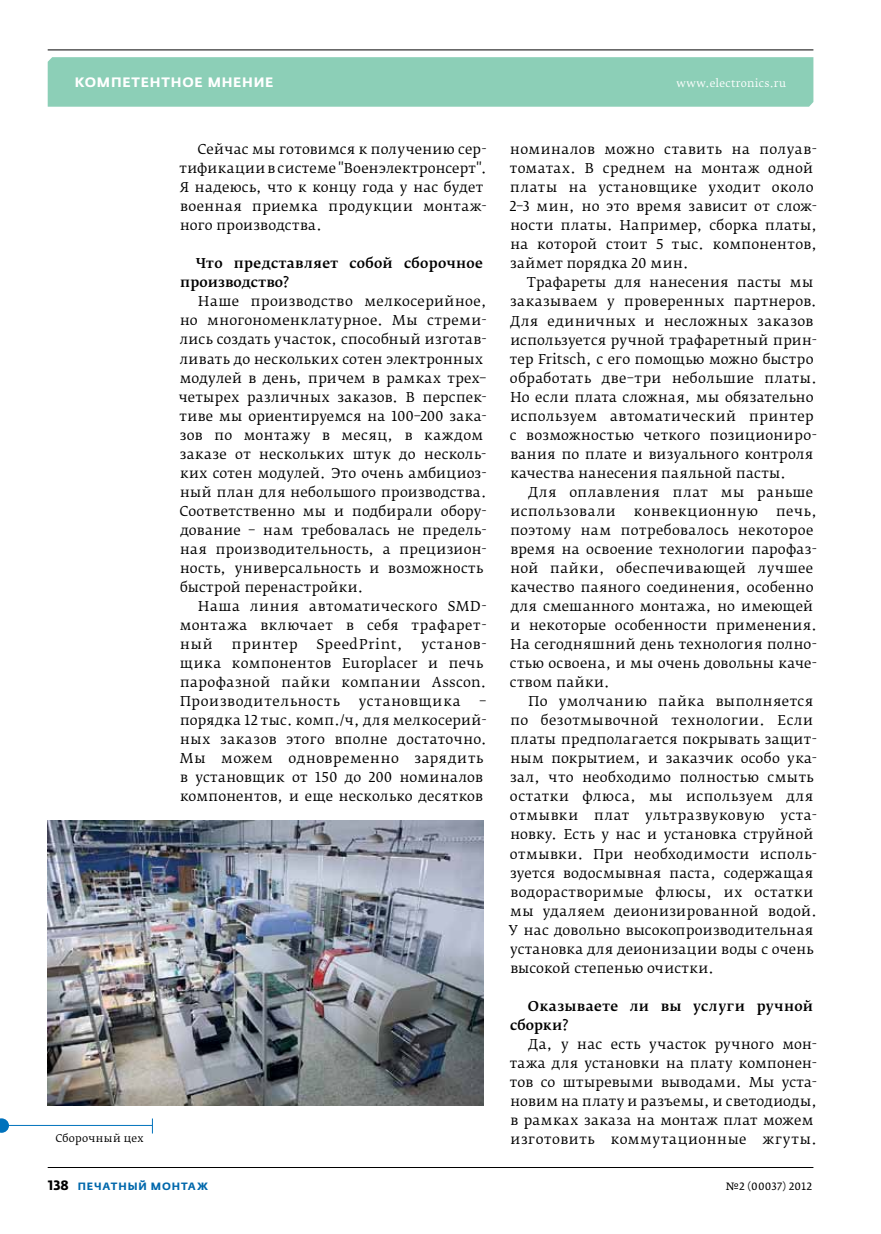
<style>
.page{position:relative;width:881px;height:1234px;background:#fff}
.page>*{position:absolute;margin:0;border:0;box-sizing:border-box;transform-origin:0 0}
.t1{font:13.5px/19px "Fedra Serif B Pro";letter-spacing:.025em;color:#000}
.t2{font:500 13.5px/19px "Fedra Serif B Pro";letter-spacing:.02em;color:#000}
.t3{font:13.5px "Fedra Serif B Pro";letter-spacing:.05em;color:#000}
.t4{font:700 13.5px "Fedra Sans Alt Pro";letter-spacing:.055em;color:#fff}
.t5{font:13.5px "Fedra Serif B Pro";letter-spacing:.045em;color:#000}
.t6{font:10.5px "Fedra Serif B Pro";letter-spacing:.03em;color:#fff}
.t7{font:700 10.5px "Fedra Sans Alt Pro";letter-spacing:.085em;color:#0068ac}
.t8{font:10.5px "Fedra Serif A Pro";letter-spacing:.03em;color:#000}
.t9{font:10.5px "Fedra Serif B Pro";letter-spacing:.025em;color:#000}
.s1{font-family:"Fedra Sans Pro";font-size:13.5px;color:#000}
</style>
<div class="page">
<div style="left:48px;top:57px;width:765px;height:50px;background:#8ccfb7"></div>
<hr style="left:48px;top:49px;width:765px;height:1px;background:#000">
<hr style="left:48px;top:1166px;width:765px;height:1px;background:#000">
<img style="left:48px;top:820px;width:435px;height:285px">
<svg style="left:0;top:1118px;width:9px;height:15px"></svg>
<svg style="left:152px;top:1118px;width:1px;height:15px"></svg>
<hr style="left:7px;top:1124px;width:145px;height:1px;background:#0072bc">
<p class="t4" style="left:75px;top:74px;width:200px">Компетентное мнение</p>
<p class="t6" style="left:676px;top:77px;width:111px">www.electronics.ru</p>
<p class="t1" style="left:179px;top:140px;width:308px;text-indent:18px">Сейчас мы готовимся к получению сер&shy;тификации в системе "Военэлектронсерт".<br>Я надеюсь, что к концу года у нас будет военная приемка продукции монтаж&shy;ного производства.</p>
<p class="t2" style="left:180px;top:254px;width:304px;text-indent:16px">Что представляет собой сборочное производство?</p>
<p class="t1" style="left:179px;top:292px;width:309px;text-indent:19px">Наше производство мелкосерийное, но многономенклатурное. Мы стреми&shy;лись создать участок, способный изготав&shy;ливать до нескольких сотен электронных модулей в день, причем в рамках трех– четырех различных заказов. В перспек&shy;тиве мы ориентируемся на 100–200 зака&shy;зов по монтажу в месяц, в каждом заказе от нескольких штук до несколь&shy;ких сотен модулей. Это очень амбициоз&shy;ный план для небольшого производства.<br>Соответственно мы и подбирали обору&shy;дование – нам требовалась не предель&shy;ная производительность, а прецизион&shy;ность, универсальность и возможность быстрой перенастройки.</p>
<p class="t1" style="left:180px;top:596px;width:308px;text-align:justify;text-indent:18px">Наша линия автоматического SMD&shy;монтажа включает в себя трафарет&shy;ный</p>
<p class="t3" style="left:232px;top:635px;width:67px">принтер</p>
<p class="t3" style="left:316px;top:635px;width:88px">SpeedPrint,</p>
<p class="t1" style="left:180px;top:634px;width:308px;text-indent:241px">установ&shy;щика компонентов Europlacer и печь парофазной пайки компании Asscon.<br>Производительность</p>
<p class="t3" style="left:359px;top:692px;width:103px">установщика</p>
<p class="t1" style="left:180px;top:691px;width:308px;text-indent:299px">– порядка 12 тыс. комп./ч, для мелкосерий&shy;ных заказов этого вполне достаточно.<br>Мы можем одновременно зарядить в установщик от 150 до 200 номиналов компонентов, и еще несколько десятков</p>
<p class="t1" style="left:509px;top:140px;width:309px">номиналов можно ставить на полуав&shy;томатах. В среднем на монтаж одной платы на установщике уходит около 2–3 мин, но это время зависит от слож&shy;ности платы. Например, сборка платы, на которой стоит 5 тыс. компонентов, займет порядка 20 мин.</p>
<p class="t1" style="left:509px;top:273px;width:308px;text-indent:17px">Трафареты для нанесения пасты мы заказываем у проверенных партнеров.<br>Для единичных и несложных заказов используется ручной трафаретный прин&shy;тер Fritsch, с его помощью можно быстро обработать две–три небольшие платы.<br>Но если плата сложная, мы обязательно используем автоматический принтер с возможностью четкого позициониро&shy;вания по плате и визуального контроля качества нанесения паяльной пасты.</p>
<p class="t1" style="left:510px;top:482px;width:304px;text-indent:18px">Для оплавления плат мы раньше использовали</p>
<p class="t1" style="left:509px;top:501px;width:308px;text-indent:266px">печь, поэтому нам потребовалось некоторое время на освоение технологии парофаз&shy;ной пайки, обеспечивающей лучшее качество паяного соединения, особенно для смешанного монтажа, но имеющей и некоторые особенности применения.<br>На сегодняшний день технология полно&shy;стью освоена, и мы очень довольны каче&shy;ством пайки.</p>
<p class="t1" style="left:508px;top:691px;width:309px;text-indent:19px">По умолчанию пайка выполняется по безотмывочной технологии. Если платы предполагается покрывать защит&shy;ным покрытием, и заказчик особо ука&shy;зал, что необходимо полностью смыть остатки флюса, мы используем для отмывки плат ультразвуковую уста&shy;новку. Есть у нас и установка струйной отмывки. При необходимости исполь&shy;зуется водосмывная паста, содержащая водорастворимые флюсы, их остатки мы удаляем деионизированной водой.<br>У нас довольно высокопроизводительная установка для деионизации воды с очень высокой степенью очистки.</p>
<p class="t2" style="left:510px;top:996px;width:304px;text-indent:18px">Оказываете ли вы услуги ручной сборки?</p>
<p class="t1" style="left:509px;top:1034px;width:308px;text-align:justify;text-indent:18px">Да, у нас есть участок ручного мон&shy;тажа для установки на плату компонен&shy;тов со штыревыми выводами. Мы уста&shy;новим на плату и разъемы, и светодиоды, в рамках заказа на монтаж плат можем</p>
<p class="t5" style="left:633px;top:502px;width:126px">конвекционную</p>
<p class="t9" style="left:55px;top:1131px;width:90px">Сборочный цех</p>
<p class="t1" style="left:510px;top:1129px;width:308px">изготовить коммутационные жгуты.</p>
<p class="t7" style="left:48px;top:1179px;width:162px"><span class="s1">138</span> печатный монтаж</p>
<p class="t8" style="left:725px;top:1179px;width:88px">№2 (00037) 2012</p>
</div>
